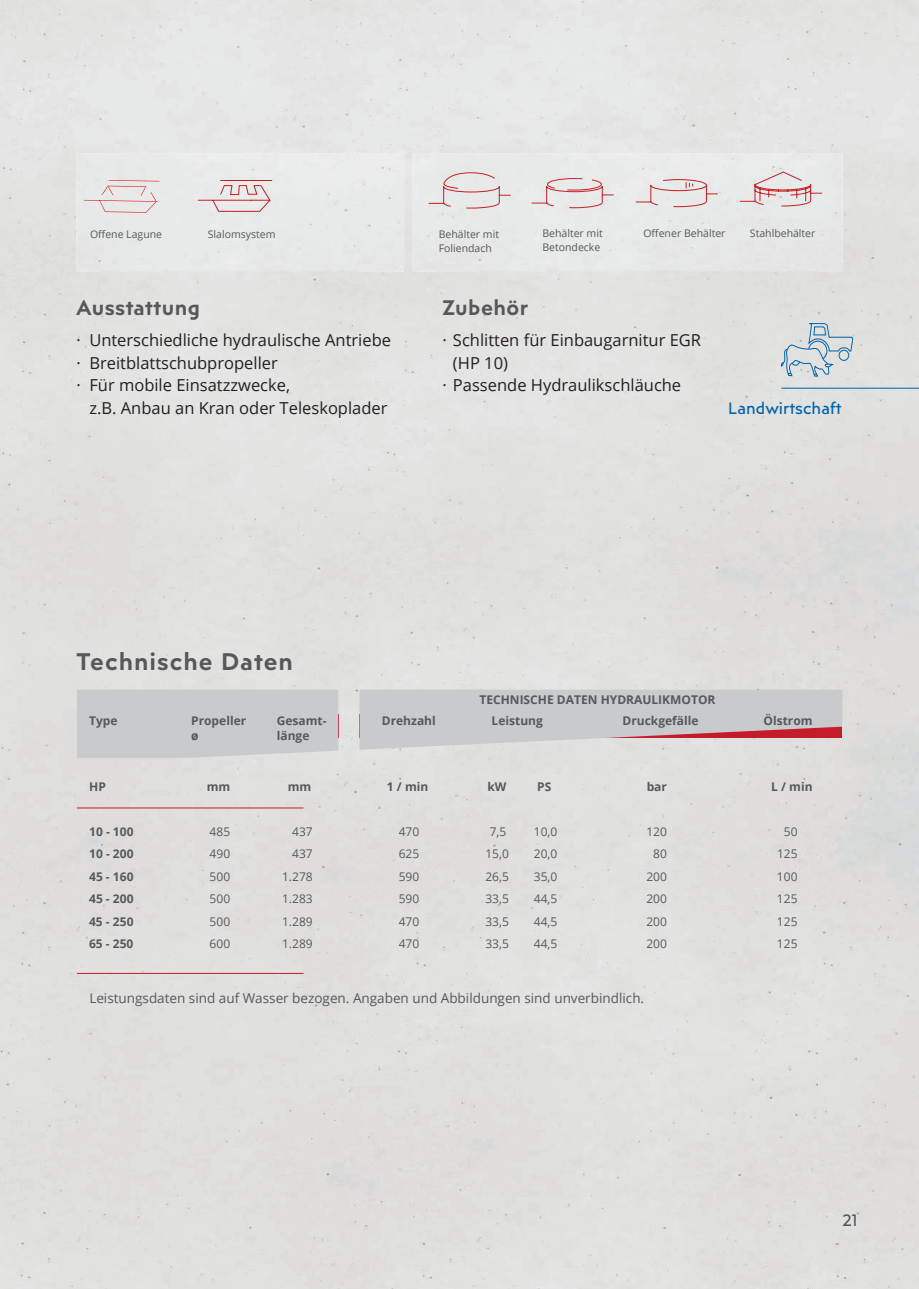
<style>
.page{position:relative;width:919px;height:1289px;background:#fff}
.page>*{position:absolute;margin:0;border:0;box-sizing:border-box;transform-origin:0 0}
.t1{font:600 24px "Posterama Text";letter-spacing:.04em;color:#57585a}
.t2{font:600 21px "Posterama Text";letter-spacing:.02em;color:#57585a}
.t3{font:16.5px/22.5px "Open Sans";color:#231f20}
.t4{font:16.5px "Posterama Text";color:#0163ae}
.t5{font:16.5px "Posterama Text";color:#57585a}
.t6{font:13.5px "Open Sans";color:#57585a}
.t7{font:700 12px "Open Sans";color:#57585a}
.t8{font:12px "Open Sans";color:#57585a}
.t9{font:10.5px/13.5px "Open Sans";color:#57585a}
</style>
<div class="page">
<div style="left:0;top:161px;width:102px;height:1127px;background:#e0e0de"></div>
<div style="left:817px;top:161px;width:101px;height:1127px;background:#dedddc"></div>
<div style="left:102px;top:271px;width:256px;height:1017px;background:#e0e0de"></div>
<svg style="left:780px;top:323px;width:73px;height:54px;background:#c6d1d9"></svg>
<hr style="left:781px;top:388px;width:137px;height:1px;background:#0163ae">
<svg style="left:359px;top:689px;width:483px;height:60px;background:#ccc4c6"></svg>
<div style="left:77px;top:689px;width:261px;height:68px;background:#c9cacc"></div>
<hr style="left:77px;top:807px;width:226px;height:1px;background:#c51c2b">
<div style="left:77px;top:153px;width:327px;height:118px;background:#e7eae8"></div>
<div style="left:412px;top:153px;width:430px;height:118px;background:#e7eae8"></div>
<svg style="left:531px;top:178px;width:83px;height:30px;background:#e4d5d5"></svg>
<svg style="left:635px;top:179px;width:83px;height:28px;background:#e5d7d6"></svg>
<svg style="left:739px;top:171px;width:83px;height:36px;background:#e3d2d1"></svg>
<svg style="left:198px;top:180px;width:74px;height:32px;background:#e4d1d1"></svg>
<svg style="left:428px;top:172px;width:83px;height:37px;background:#e4dad9"></svg>
<svg style="left:84px;top:186px;width:73px;height:27px;background:#e6dcda"></svg>
<hr style="left:108px;top:180px;width:51px;height:1px;background:#e01e25">
<hr style="left:77px;top:973px;width:226px;height:1px;background:#c51c2b">
<p class="t9" style="left:208px;top:227px;width:69px">Slalomsystem</p>
<p class="t9" style="left:438px;top:227px;width:62px">Behälter mit</p>
<p class="t9" style="left:643px;top:226px;width:84px">Offener Behälter</p>
<p class="t9" style="left:749px;top:226px;width:67px">Stahlbehälter</p>
<p class="t9" style="left:438px;top:241px;width:55px">Foliendach</p>
<p class="t9" style="left:90px;top:227px;width:74px">Offene Lagune</p>
<p class="t9" style="left:542px;top:226px;width:62px">Behälter mit<br>Betondecke</p>
<p class="t2" style="left:77px;top:293px;width:125px">Ausstattung</p>
<p class="t3" style="left:77px;top:328px;width:316px">· Unterschiedliche hydraulische Antriebe · Breitblattschubpropeller<br>· Für mobile Einsatzzwecke,</p>
<p class="t3" style="left:89px;top:396px;width:300px">z.B. Anbau an Kran oder Teleskoplader</p>
<p class="t2" style="left:442px;top:293px;width:87px">Zubehör</p>
<p class="t3" style="left:442px;top:328px;width:260px">· Schlitten für Einbaugarnitur EGR</p>
<p class="t3" style="left:453px;top:351px;width:57px">(HP 10)</p>
<p class="t3" style="left:442px;top:373px;width:240px">· Passende Hydraulikschläuche</p>
<p class="t4" style="left:728px;top:398px;width:115px">Landwirtschaft</p>
<h1 class="t1" style="left:77px;top:645px;width:218px">Technische Daten</h1>
<p class="t7" style="left:479px;top:690px;width:238px">TECHNISCHE DATEN HYDRAULIKMOTOR</p>
<p class="t7" style="left:89px;top:711px;width:30px">Type</p>
<p class="t7" style="left:191px;top:711px;width:56px">Propeller</p>
<p class="t7" style="left:277px;top:711px;width:51px">Gesamt-</p>
<p class="t7" style="left:382px;top:711px;width:55px">Drehzahl</p>
<p class="t7" style="left:491px;top:711px;width:53px">Leistung</p>
<p class="t7" style="left:622px;top:711px;width:77px">Druckgefälle</p>
<p class="t7" style="left:763px;top:711px;width:51px">Ölstrom</p>
<p class="t7" style="left:191px;top:726px;width:9px">ø</p>
<p class="t7" style="left:277px;top:726px;width:34px">länge</p>
<p class="t7" style="left:89px;top:777px;width:18px">HP</p>
<p class="t7" style="left:207px;top:777px;width:25px">mm</p>
<p class="t7" style="left:288px;top:777px;width:25px">mm</p>
<p class="t7" style="left:387px;top:777px;width:43px">1 / min</p>
<p class="t7" style="left:487px;top:777px;width:21px">kW</p>
<p class="t7" style="left:537px;top:777px;width:16px">PS</p>
<p class="t7" style="left:646px;top:777px;width:22px">bar</p>
<p class="t7" style="left:771px;top:777px;width:43px">L / min</p>
<p class="t7" style="left:89px;top:822px;width:46px">10 - 100</p>
<p class="t8" style="left:210px;top:823px;width:22px">485</p>
<p class="t8" style="left:292px;top:823px;width:22px">437</p>
<p class="t8" style="left:399px;top:823px;width:22px">470</p>
<p class="t8" style="left:489px;top:823px;width:18px">7,5</p>
<p class="t8" style="left:534px;top:823px;width:25px">10,0</p>
<p class="t8" style="left:646px;top:823px;width:22px">120</p>
<p class="t8" style="left:783px;top:823px;width:15px">50</p>
<p class="t7" style="left:89px;top:845px;width:46px">10 - 200</p>
<p class="t8" style="left:210px;top:845px;width:22px">490</p>
<p class="t8" style="left:292px;top:845px;width:22px">437</p>
<p class="t8" style="left:399px;top:845px;width:22px">625</p>
<p class="t8" style="left:485px;top:845px;width:25px">15,0</p>
<p class="t8" style="left:534px;top:845px;width:25px">20,0</p>
<p class="t8" style="left:653px;top:845px;width:15px">80</p>
<p class="t8" style="left:777px;top:845px;width:22px">125</p>
<p class="t7" style="left:89px;top:867px;width:46px">45 - 160</p>
<p class="t8" style="left:210px;top:868px;width:22px">500</p>
<p class="t8" style="left:282px;top:868px;width:32px">1.278</p>
<p class="t8" style="left:399px;top:868px;width:22px">590</p>
<p class="t8" style="left:485px;top:868px;width:25px">26,5</p>
<p class="t8" style="left:534px;top:868px;width:25px">35,0</p>
<p class="t8" style="left:646px;top:868px;width:22px">200</p>
<p class="t8" style="left:777px;top:868px;width:22px">100</p>
<p class="t7" style="left:89px;top:890px;width:46px">45 - 200</p>
<p class="t8" style="left:209px;top:890px;width:22px">500</p>
<p class="t8" style="left:282px;top:890px;width:32px">1.283</p>
<p class="t8" style="left:398px;top:890px;width:22px">590</p>
<p class="t8" style="left:485px;top:890px;width:25px">33,5</p>
<p class="t8" style="left:534px;top:890px;width:25px">44,5</p>
<p class="t8" style="left:646px;top:890px;width:22px">200</p>
<p class="t8" style="left:776px;top:890px;width:22px">125</p>
<p class="t7" style="left:89px;top:912px;width:46px">45 - 250</p>
<p class="t8" style="left:209px;top:913px;width:22px">500</p>
<p class="t8" style="left:282px;top:913px;width:32px">1.289</p>
<p class="t8" style="left:398px;top:913px;width:22px">470</p>
<p class="t8" style="left:485px;top:913px;width:25px">33,5</p>
<p class="t8" style="left:534px;top:913px;width:25px">44,5</p>
<p class="t8" style="left:646px;top:913px;width:22px">200</p>
<p class="t8" style="left:776px;top:913px;width:22px">125</p>
<p class="t7" style="left:89px;top:935px;width:46px">65 - 250</p>
<p class="t8" style="left:209px;top:935px;width:22px">600</p>
<p class="t8" style="left:282px;top:935px;width:32px">1.289</p>
<p class="t8" style="left:398px;top:935px;width:22px">470</p>
<p class="t8" style="left:485px;top:935px;width:25px">33,5</p>
<p class="t8" style="left:534px;top:935px;width:25px">44,5</p>
<p class="t8" style="left:646px;top:935px;width:22px">200</p>
<p class="t8" style="left:776px;top:935px;width:22px">125</p>
<p class="t6" style="left:89px;top:989px;width:556px">Leistungsdaten sind auf Wasser bezogen. Angaben und Abbildungen sind unverbindlich.</p>
<p class="t5" style="left:842px;top:1209px;width:17px">21</p>
</div>
